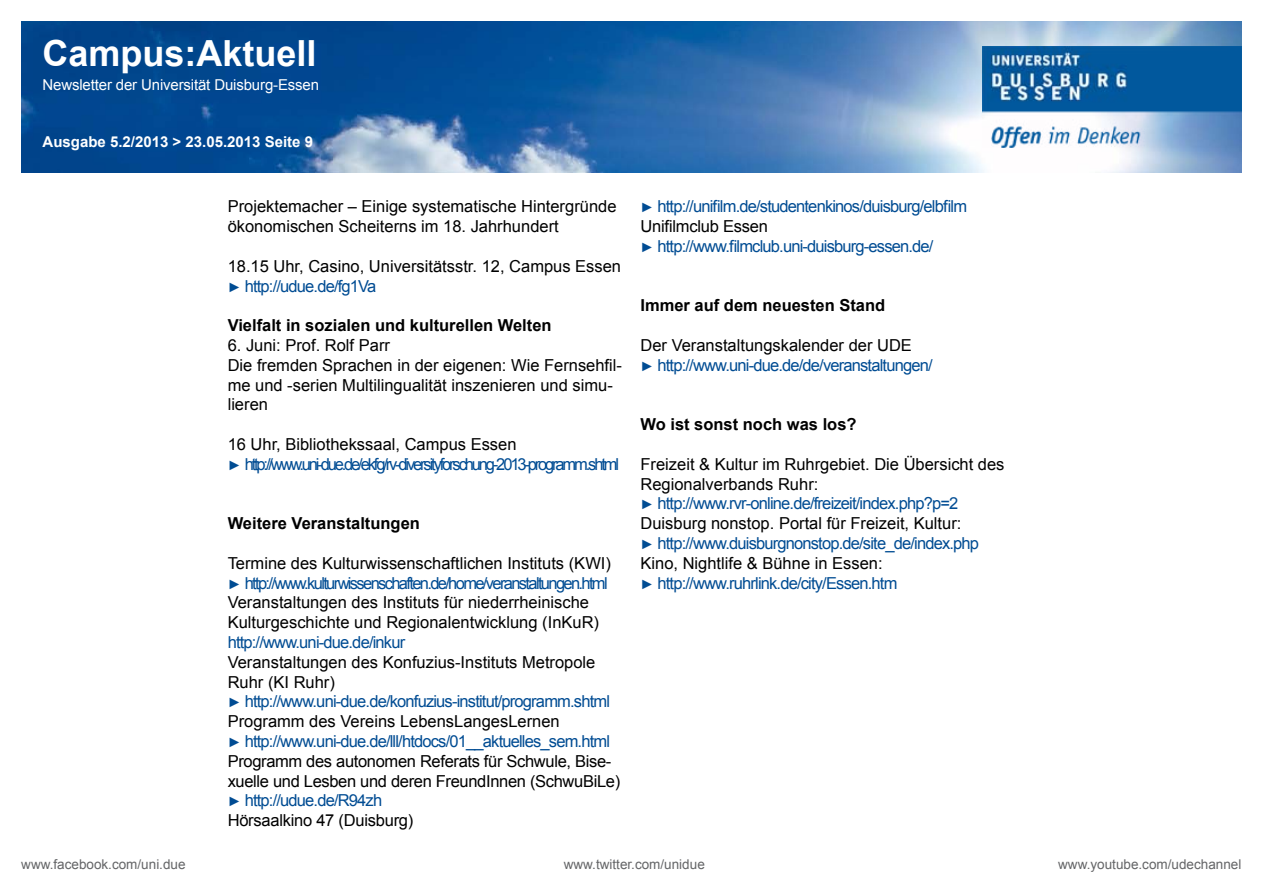
<style>
.page{position:relative;width:1263px;height:893px;background:#fff}
.page>*{position:absolute;margin:0;border:0;box-sizing:border-box;transform-origin:0 0}
.t1{font:700 36px "Arial";color:#fff}
.t2{font:16.5px/19.8px "Arial";color:#000}
.t3{font:16.5px/19.8px "Arial";letter-spacing:-.02em;color:#000}
.t4{font:16.5px/19.8px "Arial";letter-spacing:-.05em;color:#004c93}
.t5{font:700 16.5px "Arial";color:#000}
.t6{font:16.5px/19.8px "Arial";letter-spacing:-.13em;color:#004c93}
.t7{font:16.5px/19.8px "Arial";letter-spacing:-.025em;color:#004c93}
.t8{font:15px "Arial";letter-spacing:-.01em;color:#fff}
.t9{font:700 15px "Arial";color:#fff}
.t10{font:13.5px "Arial";color:#646567}
.s1{font-size:13.5px;color:#004c93}
.s2{color:#004c93}
.s3{color:#000}
.s4{font-size:13.5px}
</style>
<div class="page">
<img style="left:21px;top:21px;width:1221px;height:152px">
<img style="left:982px;top:47px;width:260px;height:100px">
<h1 class="t1" style="left:43px;top:29px;width:276px">Campus:Aktuell</h1>
<p class="t8" style="left:43px;top:74px;width:278px">Newsletter der Universität Duisburg-Essen</p>
<p class="t9" style="left:43px;top:132px;width:272px">Ausgabe 5.2/2013 &gt; 23.05.2013 Seite 9</p>
<p class="t2" style="left:228px;top:197px;width:390px">Projektemacher – Einige systematische Hintergründe ökonomischen Scheiterns im 18. Jahrhundert</p>
<p class="t2" style="left:228px;top:256px;width:395px">18.15 Uhr, Casino, Universitätsstr. 12, Campus Essen <span class="s1">►</span> <span class="s2">http://udue.de/fg1Va</span></p>
<p class="t5" style="left:228px;top:314px;width:325px">Vielfalt in sozialen und kulturellen Welten</p>
<p class="t2" style="left:228px;top:335px;width:396px">6. Juni: Prof. Rolf Parr<br>Die fremden Sprachen in der eigenen: Wie Fernsehfil&shy;me und -serien Multilingualität inszenieren und simu&shy;lieren</p>
<p class="t6" style="left:228px;top:434px;width:393px"><span class="s3">16 Uhr, Bibliothekssaal, Campus Essen<br></span><span class="s4">►</span> http://www.uni-due.de/ekfg/rv-diversityforschung-2013-programm.shtml</p>
<p class="t5" style="left:228px;top:512px;width:194px">Weitere Veranstaltungen</p>
<p class="t2" style="left:228px;top:553px;width:385px">Termine des Kulturwissenschaftlichen Instituts (KWI) <span class="s1">►</span> <span class="s2">http://www.kulturwissenschaften.de/home/veranstaltungen.html </span>Veranstaltungen des Instituts für niederrheinische Kulturgeschichte und Regionalentwicklung (InKuR)</p>
<p class="t4" style="left:228px;top:632px;width:179px">http://www.uni-due.de/inkur</p>
<p class="t3" style="left:228px;top:652px;width:394px">Veranstaltungen des Konfuzius-Instituts Metropole Ruhr (KI Ruhr)<br><span class="s1">►</span> <span class="s2">http://www.uni-due.de/konfuzius-institut/programm.shtml </span>Programm des Vereins LebensLangesLernen<br><span class="s1">►</span> <span class="s2">http://www.uni-due.de/lll/htdocs/01__aktuelles_sem.html </span>Programm des autonomen Referats für Schwule, Bise&shy;xuelle und Lesben und deren FreundInnen (SchwuBiLe) <span class="s1">►</span> <span class="s2">http://udue.de/R94zh<br></span>Hörsaalkino 47 (Duisburg)</p>
<p class="t4" style="left:640px;top:197px;width:328px"><span class="s4">►</span> http://unifilm.de/studentenkinos/duisburg/elbfilm<br><span class="s3">Unifilmclub Essen<br></span><span class="s4">►</span> http://www.filmclub.uni-duisburg-essen.de/</p>
<p class="t5" style="left:640px;top:295px;width:246px">Immer auf dem neuesten Stand</p>
<p class="t7" style="left:640px;top:335px;width:294px"><span class="s3">Der Veranstaltungskalender der UDE<br></span><span class="s4">►</span> http://www.uni-due.de/de/veranstaltungen/</p>
<p class="t5" style="left:640px;top:413px;width:218px">Wo ist sonst noch was los?</p>
<p class="t2" style="left:640px;top:454px;width:366px">Freizeit &amp; Kultur im Ruhrgebiet. Die Übersicht des Regionalverbands Ruhr:<br><span class="s1">►</span> <span class="s2">http://www.rvr-online.de/freizeit/index.php?p=2<br></span>Duisburg nonstop. Portal für Freizeit, Kultur:<br><span class="s1">►</span> <span class="s2">http://www.duisburgnonstop.de/site_de/index.php </span>Kino, Nightlife &amp; Bühne in Essen:<br><span class="s1">►</span> <span class="s2">http://www.ruhrlink.de/city/Essen.htm</span></p>
<p class="t10" style="left:21px;top:855px;width:166px">www.facebook.com/uni.due</p>
<p class="t10" style="left:564px;top:855px;width:143px">www.twitter.com/unidue</p>
<p class="t10" style="left:1058px;top:855px;width:185px">www.youtube.com/udechannel</p>
</div>
